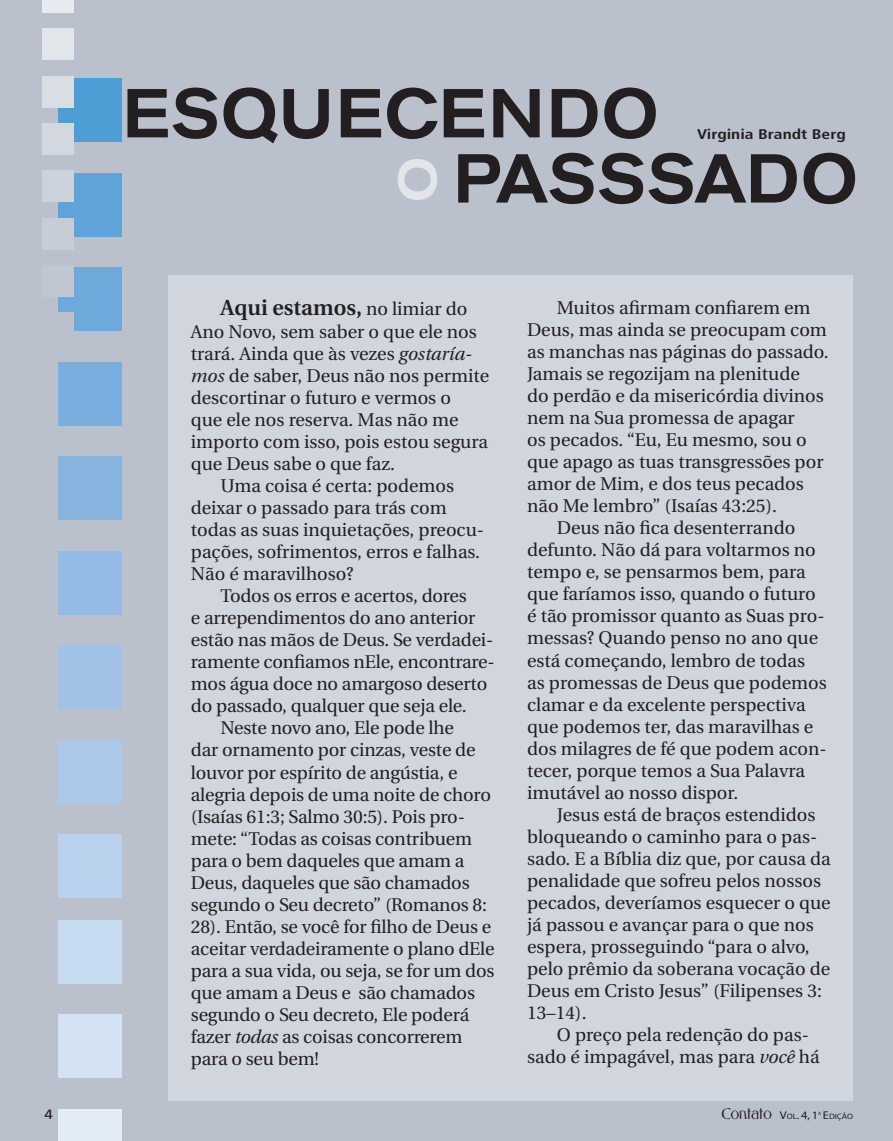
<style>
.page{position:relative;width:893px;height:1141px;background:#bac1cd}
.page>*{position:absolute;margin:0;border:0;box-sizing:border-box;transform-origin:0 0}
.t1{font:500 expanded 68.42px "Akzidenz Grotesk BE";letter-spacing:.02em;color:#231f20;scale:.87 1}
.t2{font:500 expanded 68.42px "Akzidenz Grotesk BE";color:#231f20;scale:.87 1}
.t3{font:500 expanded 52.5px "Akzidenz Grotesk BE";color:#e2e5ea;scale:.9 1}
.t4{font:600 21.88px "Utopia";color:#231f20}
.t5{font:18.38px "Utopia";color:#231f20}
.t6{font:700 condensed 14px "Frutiger";color:#231f20;scale:1.25 1}
.t7{font:700 13.47px "Gabriel";letter-spacing:.015em;color:#231f20;scale:1.1 1}
.t8{font:13.47px "Frutiger";color:#231f20;scale:1.1 1}
.t9{font:7.88px "Myriad";color:#231f20;scale:1.1 1}
.t10{font:4.55px "Myriad";color:#231f20;scale:1.1 1}
.s1{font-weight:400;font-size:18.38px}
.s2{font-style:italic}
.s3{font-family:"Myriad";font-weight:400;font-size:11.2px}
.s4{font-family:"Myriad";font-weight:400;font-size:7.88px}
.s5{font-size:11.2px}
</style>
<div class="page">
<div style="left:168px;top:276px;width:685px;height:825px;background:#d0d5de"></div>
<div style="left:58px;top:79px;width:63px;height:63px;background:#4f9dd5"></div>
<div style="left:58px;top:173px;width:63px;height:63px;background:#60a3d8"></div>
<div style="left:58px;top:268px;width:63px;height:63px;background:#6da9db"></div>
<div style="left:42px;top:312px;width:32px;height:32px;background:#bac1cd"></div>
<div style="left:42px;top:265px;width:32px;height:31px;background:#c1c7d2"></div>
<div style="left:42px;top:218px;width:32px;height:31px;background:#c7cdd7"></div>
<div style="left:42px;top:171px;width:32px;height:31px;background:#ccd2db"></div>
<div style="left:42px;top:123px;width:32px;height:32px;background:#d3d7df"></div>
<div style="left:42px;top:76px;width:32px;height:32px;background:#d9dde4"></div>
<div style="left:42px;top:29px;width:32px;height:31px;background:#e2e5ea"></div>
<div style="left:42px;top:0;width:32px;height:13px;background:#e7eaef"></div>
<div style="left:58px;top:362px;width:63px;height:63px;background:#79aede"></div>
<div style="left:58px;top:457px;width:63px;height:63px;background:#87b5e0"></div>
<div style="left:58px;top:551px;width:63px;height:63px;background:#94bbe3"></div>
<div style="left:58px;top:646px;width:63px;height:63px;background:#a1c2e6"></div>
<div style="left:58px;top:740px;width:63px;height:63px;background:#acc9e9"></div>
<div style="left:58px;top:835px;width:63px;height:63px;background:#b9d1ec"></div>
<div style="left:58px;top:920px;width:63px;height:63px;background:#c6daf0"></div>
<div style="left:58px;top:1015px;width:63px;height:63px;background:#d4e3f4"></div>
<div style="left:58px;top:1109px;width:63px;height:32px;background:#e1ecf7"></div>
<h1 class="t1" style="left:123px;top:74px;width:617px">ESQUECENDO</h1>
<h2 class="t3" style="left:388px;top:202px;width:52px;rotate:-90deg">O</h2>
<h1 class="t2" style="left:454px;top:139px;width:466px">PASSSADO</h1>
<p class="t6" style="left:697px;top:126px;width:120px">Virginia Brandt Berg</p>
<p class="t4" style="left:221px;top:296px;width:248px">Aqui estamos, <span class="s1">no limiar do</span></p>
<p class="t5" style="left:191px;top:321px;width:287px">Ano Novo, sem saber o que ele nos</p>
<p class="t5" style="left:191px;top:343px;width:283px">trará. Ainda que às vezes <span class="s2">gostaría-</span></p>
<p class="t5" style="left:191px;top:365px;width:300px"><span class="s2">mos</span> de saber, Deus não nos permite</p>
<p class="t5" style="left:191px;top:387px;width:262px">descortinar o futuro e vermos o</p>
<p class="t5" style="left:191px;top:409px;width:269px">que ele nos reserva. Mas não me</p>
<p class="t5" style="left:191px;top:431px;width:299px">importo com isso, pois estou segura</p>
<p class="t5" style="left:191px;top:453px;width:206px">que Deus sabe o que faz.</p>
<p class="t5" style="left:221px;top:475px;width:235px">Uma coisa é certa: podemos</p>
<p class="t5" style="left:191px;top:498px;width:257px">deixar o passado para trás com</p>
<p class="t5" style="left:191px;top:520px;width:295px">todas as suas inquietações, preocu-</p>
<p class="t5" style="left:191px;top:542px;width:291px">pações, sofrimentos, erros e falhas.</p>
<p class="t5" style="left:191px;top:564px;width:164px">Não é maravilhoso?</p>
<p class="t5" style="left:221px;top:586px;width:248px">Todos os erros e acertos, dores</p>
<p class="t5" style="left:191px;top:608px;width:286px">e arrependimentos do ano anterior</p>
<p class="t5" style="left:191px;top:630px;width:304px">estão nas mãos de Deus. Se verdadei-</p>
<p class="t5" style="left:191px;top:652px;width:305px">ramente confiamos nEle, encontrare-</p>
<p class="t5" style="left:191px;top:674px;width:298px">mos água doce no amargoso deserto</p>
<p class="t5" style="left:191px;top:696px;width:277px">do passado, qualquer que seja ele.</p>
<p class="t5" style="left:221px;top:718px;width:235px">Neste novo ano, Ele pode lhe</p>
<p class="t5" style="left:191px;top:740px;width:286px">dar ornamento por cinzas, veste de</p>
<p class="t5" style="left:191px;top:762px;width:268px">louvor por espírito de angústia, e</p>
<p class="t5" style="left:191px;top:784px;width:302px">alegria depois de uma noite de choro</p>
<p class="t5" style="left:191px;top:806px;width:276px">(Isaías 61:3; Salmo 30:5). Pois pro-</p>
<p class="t5" style="left:191px;top:828px;width:283px">mete: “Todas as coisas contribuem</p>
<p class="t5" style="left:191px;top:850px;width:275px">para o bem daqueles que amam a</p>
<p class="t5" style="left:191px;top:872px;width:280px">Deus, daqueles que são chamados</p>
<p class="t5" style="left:191px;top:894px;width:298px">segundo o Seu decreto” (Romanos 8:</p>
<p class="t5" style="left:191px;top:916px;width:302px">28). Então, se você for filho de Deus e</p>
<p class="t5" style="left:191px;top:939px;width:305px">aceitar verdadeiramente o plano dEle</p>
<p class="t5" style="left:191px;top:961px;width:305px">para a sua vida, ou seja, se for um dos</p>
<p class="t5" style="left:191px;top:983px;width:286px">que amam a Deus e são chamados</p>
<p class="t5" style="left:191px;top:1005px;width:280px">segundo o Seu decreto, Ele poderá</p>
<p class="t5" style="left:191px;top:1027px;width:273px">fazer <span class="s2">todas</span> as coisas concorrerem</p>
<p class="t5" style="left:191px;top:1049px;width:130px">para o seu bem!</p>
<p class="t5" style="left:557px;top:297px;width:255px">Muitos afirmam confiarem em</p>
<p class="t5" style="left:527px;top:319px;width:301px">Deus, mas ainda se preocupam com</p>
<p class="t5" style="left:527px;top:341px;width:303px">as manchas nas páginas do passado.</p>
<p class="t5" style="left:527px;top:363px;width:274px">Jamais se regozijam na plenitude</p>
<p class="t5" style="left:527px;top:386px;width:298px">do perdão e da misericórdia divinos</p>
<p class="t5" style="left:527px;top:408px;width:269px">nem na Sua promessa de apagar</p>
<p class="t5" style="left:527px;top:430px;width:281px">os pecados. “Eu, Eu mesmo, sou o</p>
<p class="t5" style="left:527px;top:452px;width:298px">que apago as tuas transgressões por</p>
<p class="t5" style="left:527px;top:474px;width:278px">amor de Mim, e dos teus pecados</p>
<p class="t5" style="left:527px;top:496px;width:251px">não Me lembro” (Isaías 43:25).</p>
<p class="t5" style="left:557px;top:518px;width:240px">Deus não fica desenterrando</p>
<p class="t5" style="left:527px;top:540px;width:290px">defunto. Não dá para voltarmos no</p>
<p class="t5" style="left:527px;top:562px;width:280px">tempo e, se pensarmos bem, para</p>
<p class="t5" style="left:527px;top:584px;width:290px">que faríamos isso, quando o futuro</p>
<p class="t5" style="left:527px;top:606px;width:299px">é tão promissor quanto as Suas pro-</p>
<p class="t5" style="left:527px;top:628px;width:293px">messas? Quando penso no ano que</p>
<p class="t5" style="left:527px;top:650px;width:279px">está começando, lembro de todas</p>
<p class="t5" style="left:527px;top:672px;width:301px">as promessas de Deus que podemos</p>
<p class="t5" style="left:527px;top:694px;width:280px">clamar e da excelente perspectiva</p>
<p class="t5" style="left:527px;top:716px;width:288px">que podemos ter, das maravilhas e</p>
<p class="t5" style="left:527px;top:738px;width:301px">dos milagres de fé que podem acon-</p>
<p class="t5" style="left:527px;top:760px;width:279px">tecer, porque temos a Sua Palavra</p>
<p class="t5" style="left:527px;top:782px;width:213px">imutável ao nosso dispor.</p>
<p class="t5" style="left:557px;top:804px;width:260px">Jesus está de braços estendidos</p>
<p class="t5" style="left:527px;top:827px;width:292px">bloqueando o caminho para o pas-</p>
<p class="t5" style="left:527px;top:849px;width:305px">sado. E a Bíblia diz que, por causa da</p>
<p class="t5" style="left:527px;top:871px;width:295px">penalidade que sofreu pelos nossos</p>
<p class="t5" style="left:527px;top:893px;width:305px">pecados, deveríamos esquecer o que</p>
<p class="t5" style="left:527px;top:915px;width:288px">já passou e avançar para o que nos</p>
<p class="t5" style="left:527px;top:937px;width:284px">espera, prosseguindo “para o alvo,</p>
<p class="t5" style="left:527px;top:959px;width:305px">pelo prêmio da soberana vocação de</p>
<p class="t5" style="left:527px;top:981px;width:296px">Deus em Cristo Jesus” (Filipenses 3:</p>
<p class="t5" style="left:527px;top:1003px;width:61px">13–14).</p>
<p class="t5" style="left:557px;top:1025px;width:254px">O preço pela redenção do pas-</p>
<p class="t5" style="left:527px;top:1047px;width:294px">sado é impagável, mas para <span class="s2">você</span> há</p>
<p class="t8" style="left:45px;top:1107px;width:9px">4</p>
<p class="t7" style="left:722px;top:1105px;width:89px">CONTATO <span class="s3">V</span><span class="s4">OL</span><span class="s3">. 4, 1</span></p>
<p class="t10" style="left:818px;top:1112px;width:4px">A</p>
<p class="t9" style="left:823px;top:1113px;width:29px"><span class="s5">E</span>DIÇÃO</p>
</div>
